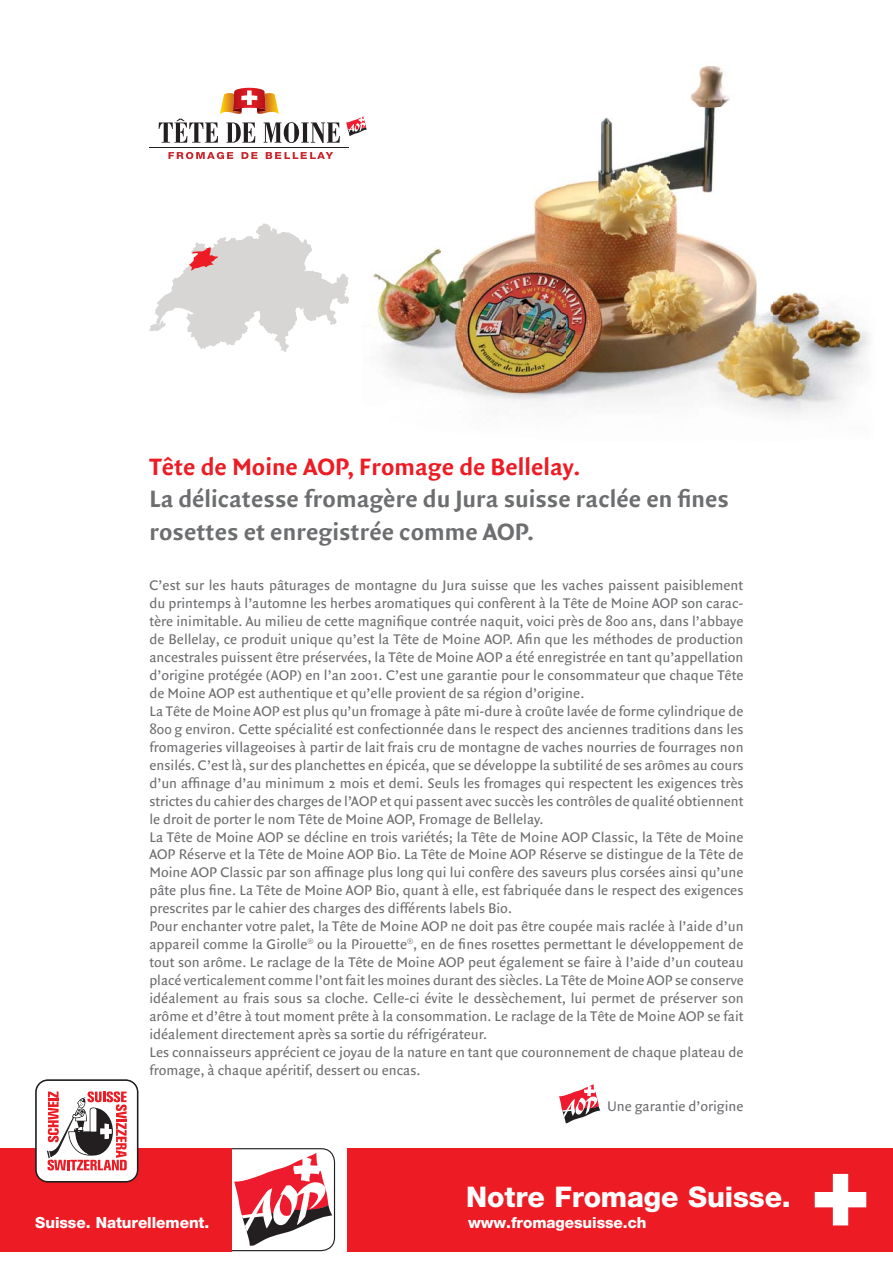
<style>
.page{position:relative;width:893px;height:1263px;background:#fff}
.page>*{position:absolute;margin:0;border:0;box-sizing:border-box;transform-origin:0 0}
.t1{font:800 28.5px "Helvetica Neue LT Std";letter-spacing:-.005em;color:#fff}
.t2{font:700 25.5px/32.8px "Quadraat Sans";color:#6d6e70}
.t3{font:700 25.5px "Quadraat Sans";color:#ed1c24}
.t4{font:800 15.3px "Helvetica Neue LT Std";letter-spacing:-.005em;color:#fff}
.t5{font:15px/18px "Quadraat Sans";color:#6d6e70}
</style>
<div class="page">
<div style="left:0;top:1148px;width:892px;height:103px;background:#ed1c24"></div>
<div style="left:335px;top:1137px;width:11px;height:125px;background:#fff"></div>
<div style="left:36px;top:1080px;width:102px;height:102px;background:#fff;border-radius:12px"></div>
<div style="left:35px;top:1079px;width:103px;height:104px;border:1px solid #231f20;border-radius:12px"></div>
<svg style="left:47px;top:1091px;width:80px;height:80px"></svg>
<svg style="left:814px;top:1174px;width:52px;height:51px"></svg>
<svg style="left:222px;top:1148px;width:113px;height:104px"></svg>
<img style="left:373px;top:65px;width:496px;height:350px">
<hr style="left:149px;top:147px;width:200px;height:1px;background:#231f20">
<svg style="left:168px;top:152px;width:65px;height:7px"></svg>
<svg style="left:241px;top:152px;width:16px;height:7px"></svg>
<svg style="left:266px;top:152px;width:67px;height:7px"></svg>
<svg style="left:159px;top:88px;width:181px;height:55px"></svg>
<svg style="left:346px;top:116px;width:21px;height:20px"></svg>
<svg style="left:149px;top:224px;width:200px;height:128px"></svg>
<svg style="left:559px;top:1084px;width:41px;height:39px"></svg>
<h2 class="t3" style="left:149px;top:456px;width:432px">Tête de Moine AOP, Fromage de Bellelay.</h2>
<h2 class="t2" style="left:149px;top:485px;width:581px">La délicatesse fromagère du Jura suisse raclée en fines rosettes et enregistrée comme AOP.</h2>
<p class="t5" style="left:149px;top:578px;width:596px">C’est sur les hauts pâturages de montagne du Jura suisse que les vaches paissent paisiblement du printemps à l’automne les herbes aromatiques qui confèrent à la Tête de Moine AOP son carac&shy;tère inimitable. Au milieu de cette magnifique contrée naquit, voici près de 800 ans, dans l’abbaye de Bellelay, ce produit unique qu’est la Tête de Moine AOP. Afin que les méthodes de production ancestrales puissent être préservées, la Tête de Moine AOP a été enregistrée en tant qu’appellation d’origine protégée (AOP) en l’an 2001. C’est une garantie pour le consommateur que chaque Tête de Moine AOP est authentique et qu’elle provient de sa région d’origine.<br>La Tête de Moine AOP est plus qu’un fromage à pâte mi-dure à croûte lavée de forme cylindrique de 800 g environ. Cette spécialité est confectionnée dans le respect des anciennes traditions dans les fromageries villageoises à partir de lait frais cru de montagne de vaches nourries de fourrages non ensilés. C’est là, sur des planchettes en épicéa, que se développe la subtilité de ses arômes au cours d’un affinage d’au minimum 2 mois et demi. Seuls les fromages qui respectent les exigences très strictes du cahier des charges de l’AOP et qui passent avec succès les contrôles de qualité obtiennent le droit de porter le nom Tête de Moine AOP, Fromage de Bellelay.<br>La Tête de Moine AOP se décline en trois variétés; la Tête de Moine AOP Classic, la Tête de Moine AOP Réserve et la Tête de Moine AOP Bio. La Tête de Moine AOP Réserve se distingue de la Tête de Moine AOP Classic par son affinage plus long qui lui confère des saveurs plus corsées ainsi qu’une pâte plus fine. La Tête de Moine AOP Bio, quant à elle, est fabriquée dans le respect des exigences prescrites par le cahier des charges des différents labels Bio.<br>Pour enchanter votre palet, la Tête de Moine AOP ne doit pas être coupée mais raclée à l’aide d’un appareil comme la Girolle<sup>®</sup> ou la Pirouette<sup>®</sup>‚ en de fines rosettes permettant le développement de tout son arôme. Le raclage de la Tête de Moine AOP peut également se faire à l’aide d’un couteau placé verticalement comme l’ont fait les moines durant des siècles. La Tête de Moine AOP se conserve idéalement au frais sous sa cloche. Celle-ci évite le dessèchement, lui permet de préserver son arôme et d’être à tout moment prête à la consommation. Le raclage de la Tête de Moine AOP se fait idéalement directement après sa sortie du réfrigérateur.<br>Les connaisseurs apprécient ce joyau de la nature en tant que couronnement de chaque plateau de fromage, à chaque apéritif, dessert ou encas.</p>
<p class="t5" style="left:607px;top:1098px;width:138px">Une garantie d’origine</p>
<p class="t4" style="left:35px;top:1214px;width:175px">Suisse. Naturellement.</p>
<h1 class="t1" style="left:466px;top:1181px;width:326px">Notre Fromage Suisse.</h1>
<p class="t4" style="left:468px;top:1214px;width:180px">www.fromagesuisse.ch</p>
</div>
